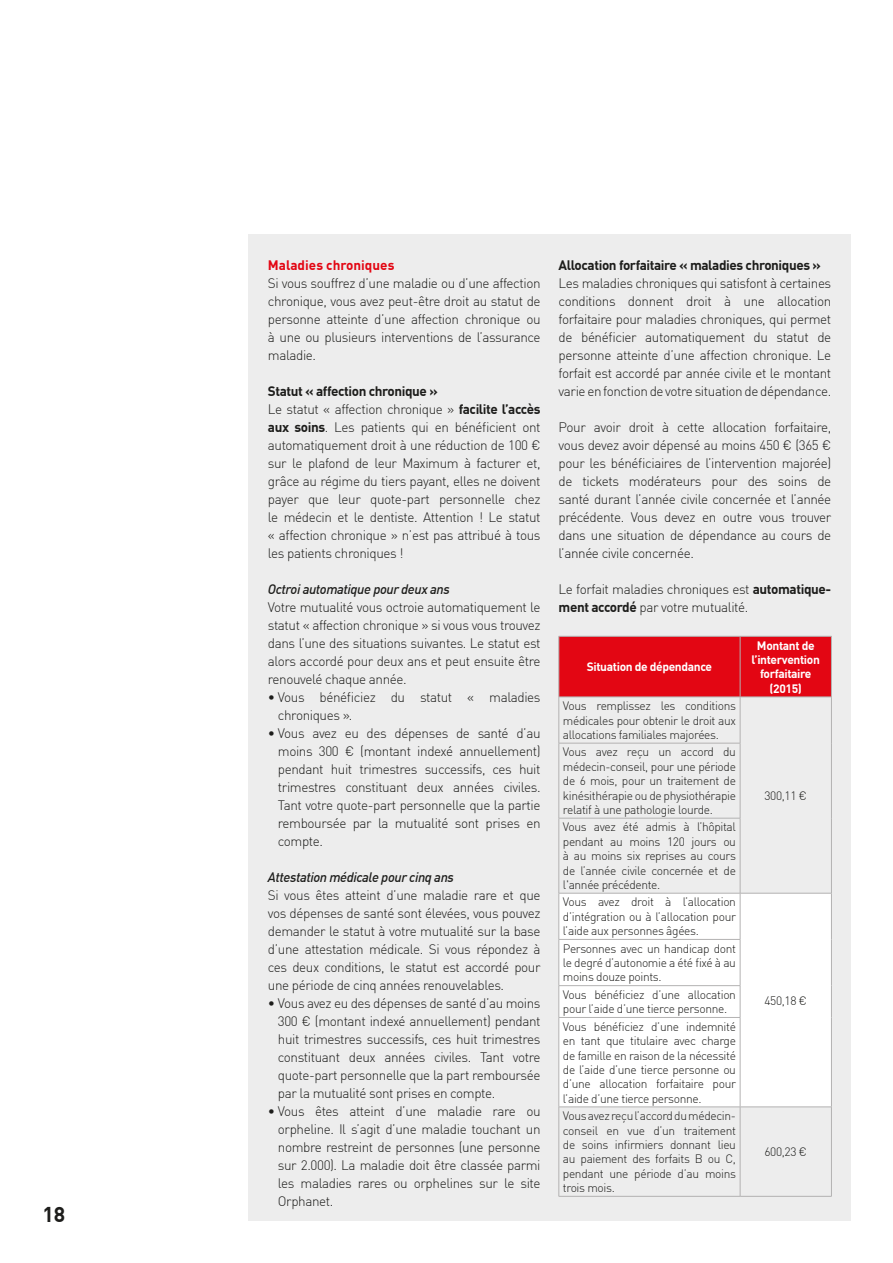
<style>
.page{position:relative;width:893px;height:1263px;background:#fff}
.page>*{position:absolute;margin:0;border:0;box-sizing:border-box;transform-origin:0 0}
.t1{font:700 21px "DIN Offc";color:#1d1d1b}
.t2{font:300 13.5px/18px "DIN Offc";letter-spacing:-.03em;color:#1d1d1b;text-align:justify}
.t3{font:italic 500 13.5px "DIN Offc";letter-spacing:-.03em;color:#1d1d1b}
.t4{font:700 13.5px "DIN Offc";letter-spacing:-.03em;color:#1d1d1b}
.t5{font:700 13.5px "DIN Offc";color:#e30613}
.t6{font:300 12px/14.4px "DIN Offc";letter-spacing:-.03em;color:#1d1d1b;text-align:justify}
.t7{font:700 12px/14.4px "DIN Offc";letter-spacing:-.03em;color:#fff;text-align:center}
.s1{font-weight:700}
</style>
<div class="page">
<div style="left:248px;top:234px;width:602px;height:986px;background:#ededed"></div>
<div style="left:560px;top:637px;width:271px;height:60px;background:#e30613"></div>
<div style="left:560px;top:894px;width:271px;height:213px;background:#fff"></div>
<hr style="left:559px;top:636px;width:181px;height:1px;background:#b3b2b2">
<hr style="left:559px;top:636px;width:1px;height:61px;background:#b3b2b2">
<hr style="left:740px;top:636px;width:92px;height:1px;background:#b3b2b2">
<hr style="left:740px;top:636px;width:1px;height:61px;background:#b3b2b2">
<hr style="left:831px;top:636px;width:1px;height:61px;background:#b3b2b2">
<hr style="left:559px;top:697px;width:181px;height:1px;background:#b3b2b2">
<hr style="left:559px;top:697px;width:1px;height:46px;background:#b3b2b2">
<hr style="left:740px;top:697px;width:92px;height:1px;background:#b3b2b2">
<hr style="left:740px;top:697px;width:1px;height:46px;background:#b3b2b2">
<hr style="left:831px;top:697px;width:1px;height:46px;background:#b3b2b2">
<hr style="left:831px;top:743px;width:1px;height:75px;background:#b3b2b2">
<hr style="left:831px;top:818px;width:1px;height:75px;background:#b3b2b2">
<hr style="left:559px;top:743px;width:181px;height:1px;background:#b3b2b2">
<hr style="left:559px;top:743px;width:1px;height:75px;background:#b3b2b2">
<hr style="left:740px;top:743px;width:1px;height:75px;background:#b3b2b2">
<hr style="left:559px;top:818px;width:181px;height:1px;background:#b3b2b2">
<hr style="left:559px;top:818px;width:1px;height:75px;background:#b3b2b2">
<hr style="left:740px;top:818px;width:1px;height:75px;background:#b3b2b2">
<hr style="left:559px;top:893px;width:181px;height:1px;background:#b3b2b2">
<hr style="left:559px;top:893px;width:1px;height:46px;background:#b3b2b2">
<hr style="left:740px;top:893px;width:92px;height:1px;background:#b3b2b2">
<hr style="left:740px;top:893px;width:1px;height:46px;background:#b3b2b2">
<hr style="left:831px;top:893px;width:1px;height:46px;background:#b3b2b2">
<hr style="left:831px;top:939px;width:1px;height:47px;background:#b3b2b2">
<hr style="left:831px;top:986px;width:1px;height:31px;background:#b3b2b2">
<hr style="left:831px;top:1017px;width:1px;height:90px;background:#b3b2b2">
<hr style="left:559px;top:939px;width:181px;height:1px;background:#b3b2b2">
<hr style="left:559px;top:940px;width:1px;height:45px;background:#b3b2b2">
<hr style="left:740px;top:940px;width:1px;height:45px;background:#b3b2b2">
<hr style="left:559px;top:985px;width:181px;height:1px;background:#b3b2b2">
<hr style="left:559px;top:986px;width:1px;height:31px;background:#b3b2b2">
<hr style="left:740px;top:986px;width:1px;height:31px;background:#b3b2b2">
<hr style="left:559px;top:1017px;width:181px;height:1px;background:#b3b2b2">
<hr style="left:559px;top:1018px;width:1px;height:89px;background:#b3b2b2">
<hr style="left:740px;top:1018px;width:1px;height:89px;background:#b3b2b2">
<hr style="left:559px;top:1107px;width:181px;height:1px;background:#b3b2b2">
<hr style="left:559px;top:1107px;width:1px;height:89px;background:#b3b2b2">
<hr style="left:740px;top:1107px;width:92px;height:1px;background:#b3b2b2">
<hr style="left:740px;top:1107px;width:1px;height:89px;background:#b3b2b2">
<hr style="left:831px;top:1107px;width:1px;height:89px;background:#b3b2b2">
<hr style="left:559px;top:1196px;width:181px;height:1px;background:#b3b2b2">
<hr style="left:740px;top:1196px;width:92px;height:1px;background:#b3b2b2">
<h1 class="t1" style="left:43px;top:1201px;width:24px">18</h1>
<p class="t5" style="left:268px;top:256px;width:128px">Maladies chroniques</p>
<p class="t2" style="left:268px;top:274px;width:274px">Si vous souffrez d’une maladie ou d’une affection chronique, vous avez peut-être droit au statut de personne atteinte d’une affection chronique ou à une ou plusieurs interventions de l’assurance maladie.</p>
<p class="t2" style="left:268px;top:382px;width:274px;text-align:left"><span class="s1">Statut « affection chronique »<br></span>Le statut « affection chronique » <span class="s1">facilite l’accès aux soins</span>. Les patients qui en bénéficient ont automatiquement droit à une réduction de 100 € sur le plafond de leur Maximum à facturer et, grâce au régime du tiers payant, elles ne doivent payer que leur quote-part personnelle chez le médecin et le dentiste. Attention ! Le statut « affection chronique » n’est pas attribué à tous les patients chroniques !</p>
<p class="t3" style="left:268px;top:581px;width:183px">Octroi automatique pour deux ans</p>
<p class="t2" style="left:268px;top:598px;width:274px">Votre mutualité vous octroie automatiquement le statut « affection chronique » si vous vous trouvez dans l’une des situations suivantes. Le statut est alors accordé pour deux ans et peut ensuite être renouvelé chaque année.</p>
<p class="t2" style="left:278px;top:688px;width:264px;text-indent:-10px">• Vous bénéficiez du statut « maladies chroniques ».</p>
<p class="t2" style="left:278px;top:724px;width:264px;text-indent:-10px">• Vous avez eu des dépenses de santé d’au moins 300 € (montant indexé annuellement) pendant huit trimestres successifs, ces huit trimestres constituant deux années civiles.<br>Tant votre quote-part personnelle que la partie remboursée par la mutualité sont prises en compte.</p>
<p class="t3" style="left:268px;top:868px;width:188px">Attestation médicale pour cinq ans</p>
<p class="t2" style="left:268px;top:886px;width:274px">Si vous êtes atteint d’une maladie rare et que vos dépenses de santé sont élevées, vous pouvez demander le statut à votre mutualité sur la base d’une attestation médicale. Si vous répondez à ces deux conditions, le statut est accordé pour une période de cinq années renouvelables.</p>
<p class="t2" style="left:278px;top:994px;width:264px;text-indent:-10px">• Vous avez eu des dépenses de santé d’au moins 300 € (montant indexé annuellement) pendant huit trimestres successifs, ces huit trimestres constituant deux années civiles. Tant votre quote-part personnelle que la part remboursée par la mutualité sont prises en compte.</p>
<p class="t2" style="left:278px;top:1102px;width:264px;text-indent:-10px">• Vous êtes atteint d’une maladie rare ou orpheline. Il s’agit d’une maladie touchant un nombre restreint de personnes (une personne sur 2.000). La maladie doit être classée parmi les maladies rares ou orphelines sur le site Orphanet.</p>
<p class="t4" style="left:559px;top:256px;width:264px">Allocation forfaitaire « maladies chroniques »</p>
<p class="t2" style="left:559px;top:274px;width:274px">Les maladies chroniques qui satisfont à certaines conditions donnent droit à une allocation forfaitaire pour maladies chroniques, qui permet de bénéficier automatiquement du statut de personne atteinte d’une affection chronique. Le forfait est accordé par année civile et le montant varie en fonction de votre situation de dépendance.</p>
<p class="t2" style="left:559px;top:418px;width:274px">Pour avoir droit à cette allocation forfaitaire, vous devez avoir dépensé au moins 450 € (365 € pour les bénéficiaires de l’intervention majorée) de tickets modérateurs pour des soins de santé durant l’année civile concernée et l’année précédente. Vous devez en outre vous trouver dans une situation de dépendance au cours de l’année civile concernée.</p>
<p class="t2" style="left:559px;top:580px;width:274px">Le forfait maladies chroniques est <span class="s1">automatique&shy;ment accordé</span> par votre mutualité.</p>
<p class="t7" style="left:587px;top:659px;width:127px">Situation de dépendance</p>
<p class="t6" style="left:563px;top:698px;width:175px">Vous remplissez les conditions médicales pour obtenir le droit aux allocations familiales majorées.</p>
<p class="t6" style="left:563px;top:745px;width:175px">Vous avez reçu un accord du médecin-conseil, pour une période de 6 mois, pour un traitement de kinésithérapie ou de physiothérapie relatif à une pathologie lourde.</p>
<p class="t6" style="left:563px;top:820px;width:175px">Vous avez été admis à l’hôpital pendant au moins 120 jours ou à au moins six reprises au cours de l’année civile concernée et de l'année précédente.</p>
<p class="t6" style="left:563px;top:895px;width:175px">Vous avez droit à l’allocation d’intégration ou à l’allocation pour l’aide aux personnes âgées.</p>
<p class="t6" style="left:563px;top:941px;width:175px">Personnes avec un handicap dont le degré d’autonomie a été fixé à au moins douze points.</p>
<p class="t6" style="left:563px;top:987px;width:175px">Vous bénéficiez d’une allocation pour l’aide d’une tierce personne.</p>
<p class="t6" style="left:563px;top:1019px;width:175px">Vous bénéficiez d’une indemnité en tant que titulaire avec charge de famille en raison de la nécessité de l’aide d’une tierce personne ou d’une allocation forfaitaire pour l’aide d’une tierce personne.</p>
<p class="t6" style="left:563px;top:1108px;width:175px">Vous avez reçu l’accord du médecin&shy;conseil en vue d’un traitement de soins infirmiers donnant lieu au paiement des forfaits B ou C, pendant une période d’au moins trois mois.</p>
<p class="t7" style="left:752px;top:637px;width:70px">Montant de l’intervention forfaitaire (2015)</p>
<p class="t6" style="left:764px;top:788px;width:44px">300,11 €</p>
<p class="t6" style="left:764px;top:993px;width:44px">450,18 €</p>
<p class="t6" style="left:764px;top:1144px;width:44px">600,23 €</p>
</div>
